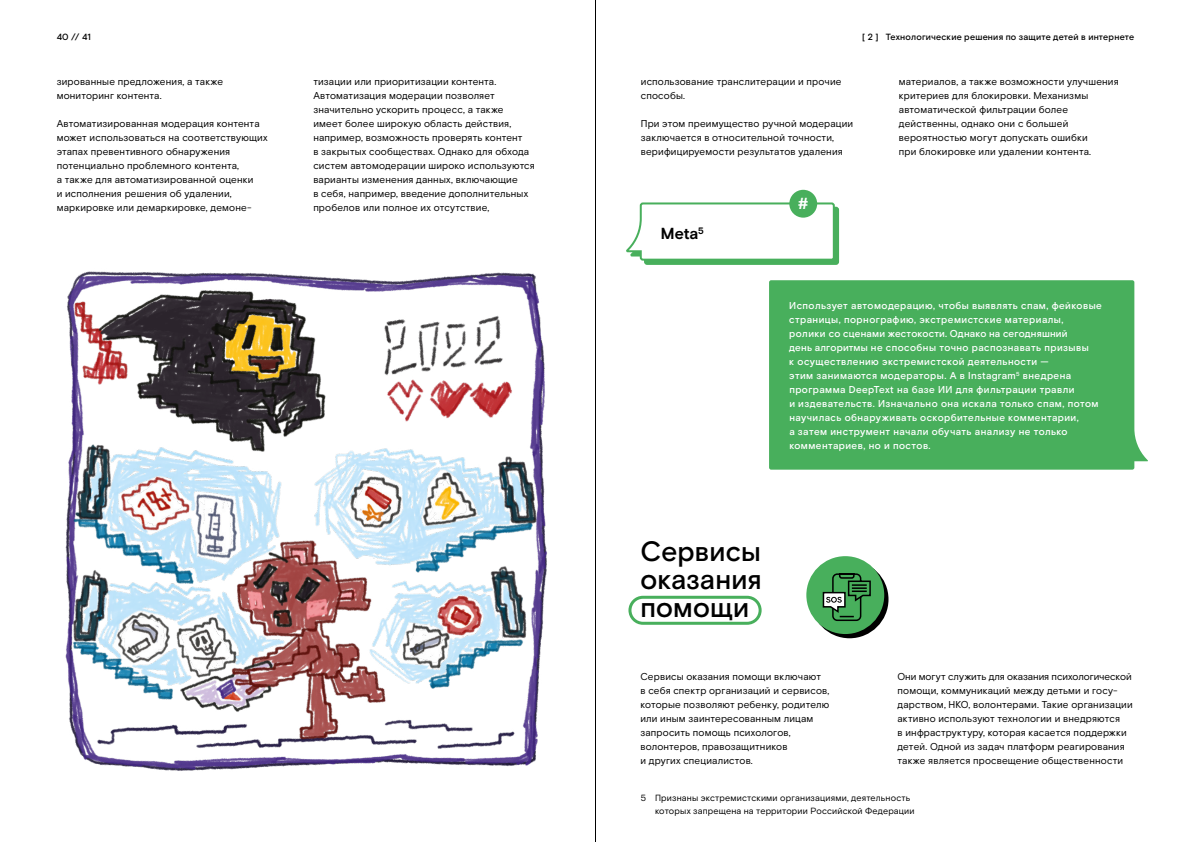
<style>
.page{position:relative;width:1191px;height:842px;background:#fff}
.page>*{position:absolute;margin:0;border:0;box-sizing:border-box;transform-origin:0 0}
.t1{font:500 28px/28px "Rostelecom Basis";letter-spacing:.005em;color:#000;text-align:justify}
.t2{font:700 16px "Rostelecom Basis";color:#000}
.t3{font:700 16px "Rostelecom Basis";color:#fff}
.t4{font:10px/14px "Rostelecom Basis";letter-spacing:.015em;color:#000}
.t5{font:500 10px/14px "Rostelecom Basis";letter-spacing:.045em;color:#fff}
.t6{font:9px/13px "Rostelecom Basis";letter-spacing:.02em;color:#000}
.t7{font:500 9px "Rostelecom Basis";letter-spacing:.02em;color:#000}
</style>
<div class="page">
<div style="left:769px;top:280px;width:379px;height:190px;background:#48af5c"></div>
<svg style="left:626px;top:202px;width:214px;height:63px"></svg>
<div style="left:789px;top:190px;width:28px;height:28px;background:#48af5c;border-radius:50%"></div>
<div style="left:628px;top:596px;width:133px;height:29px;border:3px solid #48af5c;border-radius:13px"></div>
<hr style="left:595px;top:0;width:1px;height:842px;background:#000">
<img style="left:65px;top:271px;width:482px;height:500px">
<svg style="left:810px;top:560px;width:78px;height:78px"></svg>
<div style="left:806px;top:556px;width:78px;height:78px;background:#48af5c;border-radius:50%"></div>
<svg style="left:822px;top:573px;width:49px;height:48px"></svg>
<p class="t7" style="left:57px;top:32px;width:35px">40 // 41</p>
<p class="t7" style="left:862px;top:32px;width:273px">[ 2 ] Технологические решения по защите детей в интернете</p>
<p class="t4" style="left:57px;top:75px;width:168px">зированные предложения, а также мониторинг контента.</p>
<p class="t4" style="left:57px;top:117px;width:212px">Автоматизированная модерация контента может использоваться на соответствующих этапах превентивного обнаружения потенциально проблемного контента,<br>а также для автоматизированной оценки<br>и исполнения решения об удалении, маркировке или демаркировке, демоне-</p>
<p class="t4" style="left:313px;top:75px;width:223px">тизации или приоритизации контента.<br>Автоматизация модерации позволяет значительно ускорить процесс, а также имеет более широкую область действия, например, возможность проверять контент<br>в закрытых сообществах. Однако для обхода систем автомодерации широко используются варианты изменения данных, включающие<br>в себя, например, введение дополнительных пробелов или полное их отсутствие,</p>
<p class="t4" style="left:641px;top:75px;width:202px">использование транслитерации и прочие способы.</p>
<p class="t4" style="left:641px;top:117px;width:214px">При этом преимущество ручной модерации заключается в относительной точности, верифицируемости результатов удаления</p>
<h2 class="t2" style="left:661px;top:224px;width:45px">Meta<sup>5</sup></h2>
<h2 class="t3" style="left:798px;top:194px;width:12px">#</h2>
<p class="t4" style="left:899px;top:75px;width:221px">материалов, а также возможности улучшения критериев для блокировки. Механизмы автоматической фильтрации более действенны, однако они с большей вероятностью могут допускать ошибки<br>при блокировке или удалении контента.</p>
<p class="t5" style="left:789px;top:299px;width:314px">Использует автомодерацию, чтобы выявлять спам, фейковые страницы, порнографию, экстремистские материалы, ролики со сценами жестокости. Однако на сегодняшний<br>день алгоритмы не способны точно распознавать призывы<br>к осуществлению экстремистской деятельности —<br>этим занимаются модераторы. А в Instagram<sup>5</sup> внедрена программа DeepText на базе ИИ для фильтрации травли<br>и издевательств. Изначально она искала только спам, потом научилась обнаруживать оскорбительные комментарии,<br>а затем инструмент начали обучать анализу не только комментариев, но и постов.</p>
<h1 class="t1" style="left:640px;top:538px;width:123px">Сервисы оказания помощи</h1>
<p class="t4" style="left:640px;top:670px;width:190px">Сервисы оказания помощи включают<br>в себя спектр организаций и сервисов, которые позволяют ребенку, родителю или иным заинтересованным лицам запросить помощь психологов, волонтеров, правозащитников<br>и других специалистов.</p>
<p class="t4" style="left:897px;top:670px;width:237px">Они могут служить для оказания психологической помощи, коммуникаций между детьми и госу&shy;дарством, НКО, волонтерами. Такие организации активно используют технологии и внедряются<br>в инфраструктуру, которая касается поддержки детей. Одной из задач платформ реагирования также является просвещение общественности</p>
<p class="t6" style="left:641px;top:791px;width:7px">5</p>
<p class="t6" style="left:655px;top:791px;width:261px">Признаны экстремистскими организациями, деятельность которых запрещена на территории Российской Федерации</p>
</div>
